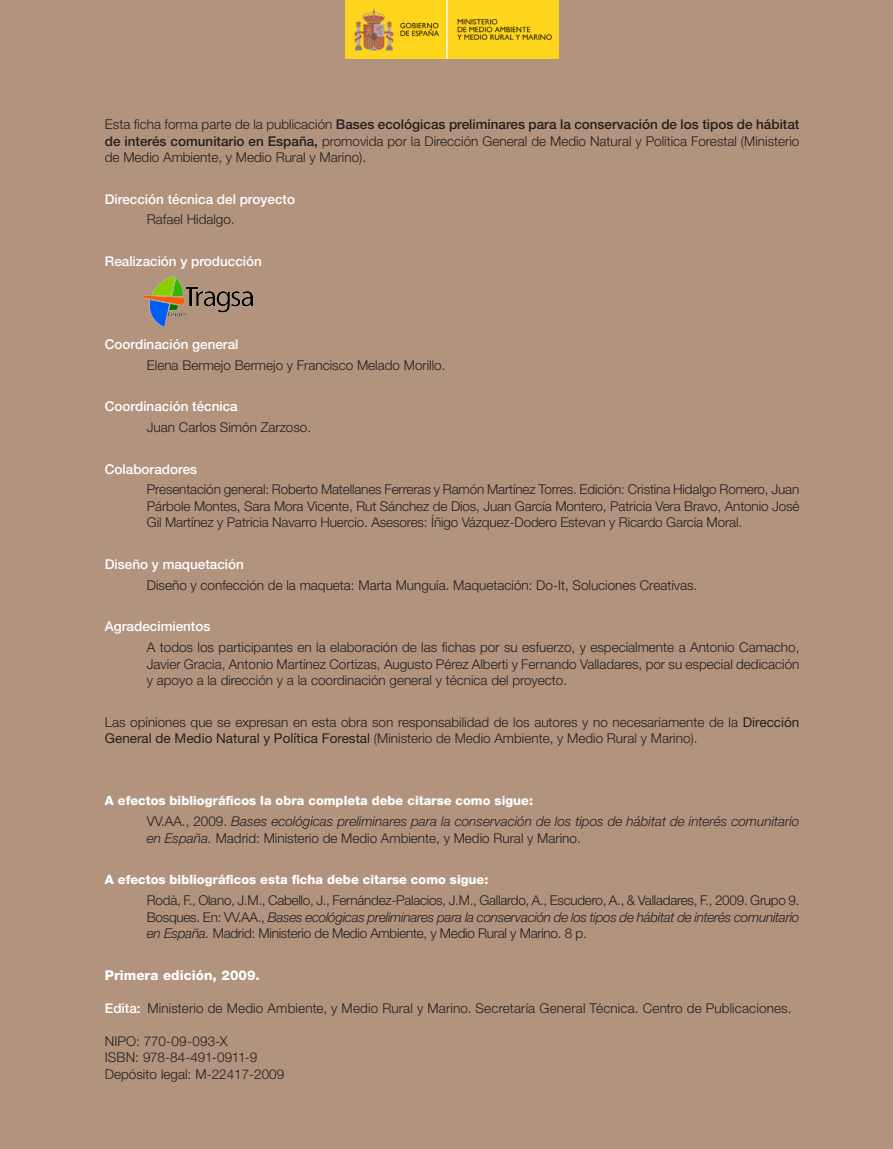
<style>
.page{position:relative;width:893px;height:1149px;background:#fff}
.page>*{position:absolute;margin:0;border:0;box-sizing:border-box;transform-origin:0 0}
.t1{font:300 13.5px/16.5px "Helvetica Neue LT Std";color:#231f20;text-align:justify}
.t2{font:italic 300 13.5px/16.5px "Helvetica Neue LT Std";color:#231f20}
.t3{font:500 13.5px "Helvetica Neue LT Std";color:#fff}
.t4{font:800 13.5px "Helvetica Neue LT Std";color:#fff}
.t5{font:800 12.75px "Helvetica Neue LT Std";color:#fff}
.s1{font-weight:500}
.s2{font-weight:400}
.s3{font-style:normal}
.s4{font-style:italic}
.s5{font-weight:500;color:#fff}
</style>
<div class="page">
<div style="left:0;top:0;width:893px;height:1148px;background:#b2937e"></div>
<img style="left:144px;top:276px;width:109px;height:50px">
<img style="left:346px;top:0;width:213px;height:59px">
<p class="t1" style="left:105px;top:116px;width:696px">Esta ficha forma parte de la publicación <span class="s1">Bases ecológicas preliminares para la conservación de los tipos de hábitat de interés comunitario en España,</span> promovida por la Dirección General de Medio Natural y Política Forestal (Ministerio de Medio Ambiente, y Medio Rural y Marino).</p>
<p class="t3" style="left:105px;top:191px;width:192px">Dirección técnica del proyecto</p>
<p class="t1" style="left:147px;top:211px;width:89px">Rafael Hidalgo.</p>
<p class="t3" style="left:105px;top:253px;width:159px">Realización y producción</p>
<p class="t3" style="left:105px;top:336px;width:135px">Coordinación general</p>
<p class="t1" style="left:147px;top:356px;width:300px">Elena Bermejo Bermejo y Francisco Melado Morillo.</p>
<p class="t3" style="left:105px;top:398px;width:134px">Coordinación técnica</p>
<p class="t1" style="left:147px;top:418px;width:166px">Juan Carlos Simón Zarzoso.</p>
<p class="t3" style="left:105px;top:460px;width:94px">Colaboradores</p>
<p class="t1" style="left:147px;top:481px;width:654px">Presentación general: Roberto Matellanes Ferreras y Ramón Martínez Torres. Edición: Cristina Hidalgo Romero, Juan Párbole Montes, Sara Mora Vicente, Rut Sánchez de Dios, Juan García Montero, Patricia Vera Bravo, Antonio José Gil Martínez y Patricia Navarro Huercio. Asesores: Íñigo Vázquez-Dodero Estevan y Ricardo García Moral.</p>
<p class="t3" style="left:105px;top:556px;width:141px">Diseño y maquetación</p>
<p class="t1" style="left:147px;top:576px;width:552px">Diseño y confección de la maqueta: Marta Munguía. Maquetación: Do-It, Soluciones Creativas.</p>
<p class="t3" style="left:105px;top:618px;width:107px">Agradecimientos</p>
<p class="t1" style="left:147px;top:638px;width:654px">A todos los participantes en la elaboración de las fichas por su esfuerzo, y especialmente a Antonio Camacho, Javier Gracia, Antonio Martínez Cortizas, Augusto Pérez Alberti y Fernando Valladares, por su especial dedicación y apoyo a la dirección y a la coordinación general y técnica del proyecto.</p>
<p class="t1" style="left:105px;top:713px;width:696px">Las opiniones que se expresan en esta obra son responsabilidad de los autores y no necesariamente de la <span class="s2">Dirección<br>General de Medio Natural y Política Forestal</span> (Ministerio de Medio Ambiente, y Medio Rural y Marino).</p>
<p class="t5" style="left:105px;top:793px;width:430px">A efectos bibliográficos la obra completa debe citarse como sigue:</p>
<p class="t2" style="left:147px;top:812px;width:654px"><span class="s3">VV.AA., 2009.</span> Bases ecológicas preliminares para la conservación de los tipos de hábitat de interés comunitario en España. <span class="s3">Madrid: Ministerio de Medio Ambiente, y Medio Rural y Marino.</span></p>
<p class="t5" style="left:105px;top:871px;width:385px">A efectos bibliográficos esta ficha debe citarse como sigue:</p>
<p class="t1" style="left:147px;top:891px;width:654px">Rodà, F., Olano, J.M., Cabello, J., Fernández-Palacios, J.M., Gallardo, A., Escudero, A., &amp; Valladares, F., 2009. Grupo 9.<br>Bosques. En: VV.AA., <span class="s4">Bases ecológicas preliminares para la conservación de los tipos de hábitat de interés comunitario en España.</span> Madrid: Ministerio de Medio Ambiente, y Medio Rural y Marino. 8 p.</p>
<p class="t4" style="left:105px;top:966px;width:156px">Primera edición, 2009.</p>
<p class="t1" style="left:105px;top:998px;width:688px"><span class="s5">Edita:</span> Ministerio de Medio Ambiente, y Medio Rural y Marino. Secretaría General Técnica. Centro de Publicaciones.</p>
<p class="t1" style="left:105px;top:1031px;width:181px;text-align:left">NIPO: 770-09-093-X<br>ISBN: 978-84-491-0911-9<br>Depósito legal: M-22417-2009</p>
</div>
